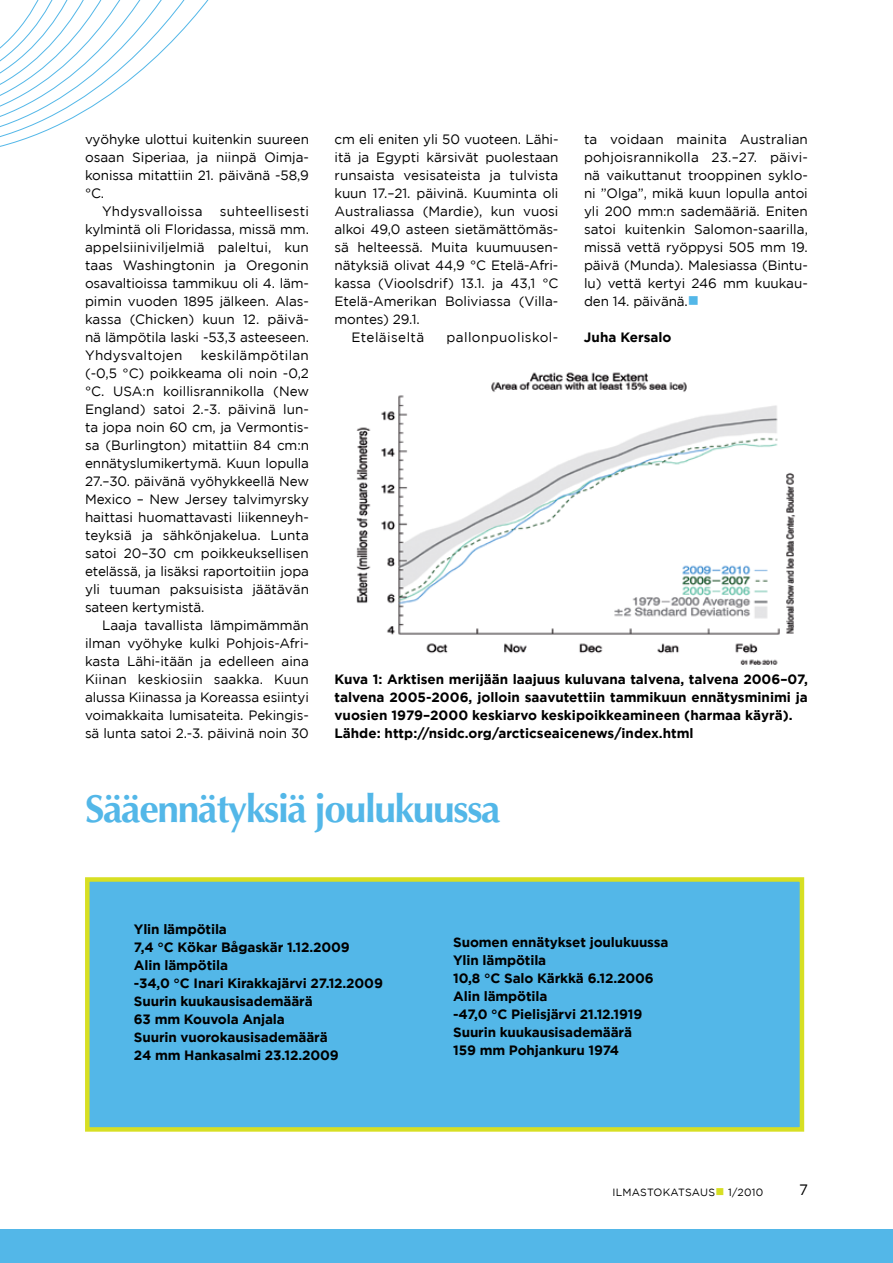
<style>
.page{position:relative;width:893px;height:1263px;background:#fff}
.page>*{position:absolute;margin:0;border:0;box-sizing:border-box;transform-origin:0 0}
.t1{font:700 39px "Optima LT Std";letter-spacing:-.035em;color:#53b7e8}
.t2{font:15px "Gotham";color:#000}
.t3{font:13.5px/18px "Gotham";letter-spacing:-.005em;color:#000;text-align:justify}
.t4{font:700 13.5px/18px "Gotham";letter-spacing:-.01em;color:#000}
.t5{font:13.5px "Gotham";letter-spacing:.03em;color:#000}
.t6{font:13.5px "Gotham";letter-spacing:.02em;color:#000}
.t7{font:10.5px "Gotham";letter-spacing:.02em;color:#000}
.s1{color:#53b7e8}
.s2{color:#d7df23}
</style>
<div class="page">
<div style="left:0;top:1229px;width:893px;height:34px;background:#53b7e8"></div>
<img style="left:356px;top:372px;width:439px;height:293px">
<div style="left:85px;top:877px;width:719px;height:255px;background:#53b7e8;border:4px solid #d7df23"></div>
<svg style="left:0;top:0;width:145px;height:147px"></svg>
<p class="t3" style="left:85px;top:130px;width:225px">vyöhyke ulottui kuitenkin suureen</p>
<p class="t3" style="left:85px;top:148px;width:225px">osaan Siperiaa, ja niinpä Oimja-</p>
<p class="t3" style="left:85px;top:166px;width:225px">konissa mitattiin 21. päivänä -58,9</p>
<p class="t3" style="left:85px;top:184px;width:21px">°C.</p>
<p class="t6" style="left:102px;top:204px;width:102px">Yhdysvalloissa</p>
<p class="t3" style="left:85px;top:202px;width:226px;text-indent:135px">suhteellisesti kylmintä oli Floridassa, missä mm. appelsiiniviljelmiä paleltui, kun taas Washingtonin ja Oregonin osavaltioissa tammikuu oli 4. läm&shy;pimin vuoden 1895 jälkeen. Alas&shy;kassa (Chicken) kuun 12. päivä&shy;nä lämpötila laski -53,3 asteeseen.<br>Yhdysvaltojen</p>
<p class="t3" style="left:85px;top:346px;width:226px;text-indent:116px">keskilämpötilan (-0,5 °C) poikkeama oli noin -0,2 °C. USA:n koillisrannikolla (New England) satoi 2.-3. päivinä lun&shy;ta jopa noin 60 cm, ja Vermontis&shy;sa (Burlington) mitattiin 84 cm:n ennätyslumikertymä. Kuun lopulla 27.–30. päivänä vyöhykkeellä New Mexico – New Jersey talvimyrsky haittasi huomattavasti liikenneyh&shy;teyksiä ja sähkönjakelua. Lunta satoi 20–30 cm poikkeuksellisen etelässä, ja lisäksi raportoitiin jopa yli tuuman paksuisista jäätävän sateen kertymistä.</p>
<p class="t3" style="left:85px;top:616px;width:225px;text-indent:17px">Laaja tavallista lämpimämmän ilman vyöhyke kulki Pohjois-Afri&shy;kasta Lähi-itään ja edelleen aina Kiinan keskiosiin saakka. Kuun alussa Kiinassa ja Koreassa esiintyi voimakkaita lumisateita. Pekingis&shy;sä lunta satoi 2.-3. päivinä noin 30</p>
<p class="t3" style="left:334px;top:130px;width:225px">cm eli eniten yli 50 vuoteen. Lähi-</p>
<p class="t3" style="left:334px;top:148px;width:226px">itä ja Egypti kärsivät puolestaan</p>
<p class="t3" style="left:334px;top:166px;width:225px">runsaista vesisateista ja tulvista</p>
<p class="t3" style="left:334px;top:184px;width:225px">kuun 17.–21. päivinä. Kuuminta oli</p>
<p class="t3" style="left:334px;top:202px;width:225px">Australiassa (Mardie), kun vuosi</p>
<p class="t3" style="left:334px;top:220px;width:225px">alkoi 49,0 asteen sietämättömäs-</p>
<p class="t3" style="left:334px;top:238px;width:225px">sä helteessä. Muita kuumuusen-</p>
<p class="t3" style="left:334px;top:256px;width:225px">nätyksiä olivat 44,9 °C Etelä-Afri-</p>
<p class="t3" style="left:334px;top:274px;width:225px">kassa (Vioolsdrif) 13.1. ja 43,1 °C</p>
<p class="t3" style="left:334px;top:292px;width:225px">Etelä-Amerikan Boliviassa (Villa-</p>
<p class="t3" style="left:334px;top:310px;width:87px">montes) 29.1.</p>
<p class="t5" style="left:352px;top:330px;width:74px">Eteläiseltä</p>
<p class="t5" style="left:446px;top:330px;width:113px">pallonpuoliskol-</p>
<p class="t3" style="left:584px;top:130px;width:225px">ta voidaan mainita Australian pohjoisrannikolla 23.–27. päivi&shy;nä vaikuttanut trooppinen syklo&shy;ni ”Olga”, mikä kuun lopulla antoi yli 200 mm:n sademääriä. Eniten satoi kuitenkin Salomon-saarilla, missä vettä ryöppysi 505 mm 19. päivä (Munda). Malesiassa (Bintu&shy;lu) vettä kertyi 246 mm kuukau&shy;den 14. päivänä.<span class="s1">■</span></p>
<p class="t4" style="left:584px;top:328px;width:89px">Juha Kersalo</p>
<p class="t4" style="left:334px;top:670px;width:475px">Kuva 1: Arktisen merijään laajuus kuluvana talvena, talvena 2006–07, talvena 2005-2006, jolloin saavutettiin tammikuun ennätysminimi ja vuosien 1979–2000 keskiarvo keskipoikkeamineen (harmaa käyrä).<br>Lähde: http://nsidc.org/arcticseaicenews/index.html</p>
<h1 class="t1" style="left:85px;top:786px;width:417px">Sääennätyksiä joulukuussa</h1>
<p class="t4" style="left:134px;top:920px;width:251px">Ylin lämpötila<br>7,4 °C Kökar Bågaskär 1.12.2009<br>Alin lämpötila<br>-34,0 °C Inari Kirakkajärvi 27.12.2009<br>Suurin kuukausisademäärä<br>63 mm Kouvola Anjala<br>Suurin vuorokausisademäärä<br>24 mm Hankasalmi 23.12.2009</p>
<p class="t4" style="left:453px;top:933px;width:217px">Suomen ennätykset joulukuussa<br>Ylin lämpötila<br>10,8 °C Salo Kärkkä 6.12.2006<br>Alin lämpötila<br>-47,0 °C Pielisjärvi 21.12.1919<br>Suurin kuukausisademäärä<br>159 mm Pohjankuru 1974</p>
<p class="t7" style="left:612px;top:1186px;width:152px">ILMASTOKATSAUS<span class="s2">■</span> 1/2010</p>
<p class="t2" style="left:799px;top:1182px;width:10px">7</p>
</div>
